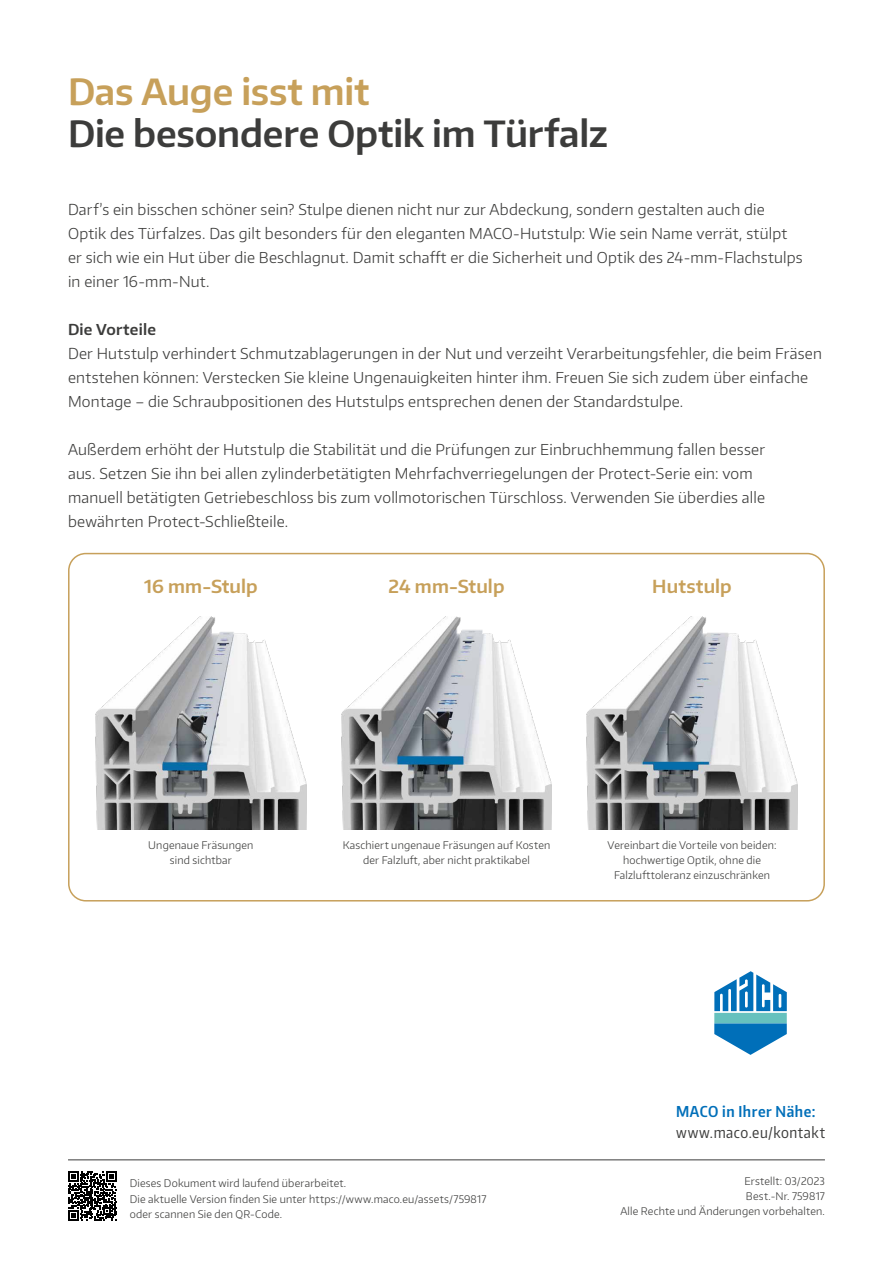
<style>
.page{position:relative;width:893px;height:1263px;background:#fff}
.page>*{position:absolute;margin:0;border:0;box-sizing:border-box;transform-origin:0 0}
.t1{font:600 36px "Encode Sans Normal";letter-spacing:-.005em;color:#3c3c3b}
.t2{font:600 36px "Encode Sans Normal";letter-spacing:-.005em;color:#c7a05a}
.t3{font:600 18px "Encode Sans Normal";letter-spacing:.005em;color:#c7a05a}
.t4{font:300 15px/24px "Encode Sans Normal";letter-spacing:.015em;color:#3c3c3b}
.t5{font:15px "Encode Sans Condensed";letter-spacing:.035em;color:#3c3c3b}
.t6{font:600 15px "Encode Sans Condensed";letter-spacing:.035em;color:#006fb9}
.t7{font:600 15px "Encode Sans Normal";letter-spacing:.015em;color:#3c3c3b}
.t8{font:300 10.5px/15px "Encode Sans Normal";letter-spacing:.02em;color:#3c3c3b;text-align:center}
</style>
<div class="page">
<div style="left:68px;top:553px;width:757px;height:348px;border:2px solid #c7a05a;border-radius:17px"></div>
<hr style="left:68px;top:1159px;width:757px;height:1px;background:#3c3c3b">
<svg style="left:714px;top:971px;width:73px;height:84px"></svg>
<img style="left:95px;top:617px;width:211px;height:212px">
<img style="left:341px;top:617px;width:211px;height:212px">
<img style="left:587px;top:617px;width:210px;height:212px">
<svg style="left:68px;top:1171px;width:49px;height:49px"></svg>
<h1 class="t2" style="left:68px;top:68px;width:303px">Das Auge isst mit</h1>
<h1 class="t1" style="left:68px;top:110px;width:541px">Die besondere Optik im Türfalz</h1>
<p class="t4" style="left:68px;top:197px;width:736px">Darf’s ein bisschen schöner sein? Stulpe dienen nicht nur zur Abdeckung, sondern gestalten auch die Optik des Türfalzes. Das gilt besonders für den eleganten MACO-Hutstulp: Wie sein Name verrät, stülpt er sich wie ein Hut über die Beschlagnut. Damit schafft er die Sicherheit und Optik des 24-mm-Flachstulps in einer 16-mm-Nut.</p>
<p class="t7" style="left:68px;top:320px;width:89px">Die Vorteile</p>
<p class="t4" style="left:68px;top:341px;width:755px">Der Hutstulp verhindert Schmutzablagerungen in der Nut und verzeiht Verarbeitungsfehler, die beim Fräsen entstehen können: Verstecken Sie kleine Ungenauigkeiten hinter ihm. Freuen Sie sich zudem über einfache<br>Montage – die Schraubpositionen des Hutstulps entsprechen denen der Standardstulpe.</p>
<p class="t4" style="left:68px;top:437px;width:699px">Außerdem erhöht der Hutstulp die Stabilität und die Prüfungen zur Einbruchhemmung fallen besser aus. Setzen Sie ihn bei allen zylinderbetätigten Mehrfachverriegelungen der Protect-Serie ein: vom manuell betätigten Getriebeschloss bis zum vollmotorischen Türschloss. Verwenden Sie überdies alle bewährten Protect-Schließteile.</p>
<p class="t3" style="left:144px;top:574px;width:115px">16 mm-Stulp</p>
<p class="t3" style="left:388px;top:574px;width:118px">24 mm-Stulp</p>
<p class="t3" style="left:652px;top:574px;width:81px">Hutstulp</p>
<p class="t8" style="left:148px;top:837px;width:107px">Ungenaue Fräsungen sind sichtbar</p>
<p class="t8" style="left:343px;top:837px;width:209px">Kaschiert ungenaue Fräsungen auf Kosten der Falzluft, aber nicht praktikabel</p>
<p class="t8" style="left:608px;top:837px;width:170px">Vereinbart die Vorteile von beiden: hochwertige Optik, ohne die<br>Falzlufttoleranz einzuschränken</p>
<p class="t8" style="left:130px;top:1176px;width:358px;text-align:left">Dieses Dokument wird laufend überarbeitet.<br>Die aktuelle Version finden Sie unter https://www.maco.eu/assets/759817 oder scannen Sie den QR-Code.</p>
<p class="t6" style="left:676px;top:1101px;width:141px">MACO in Ihrer Nähe:</p>
<p class="t5" style="left:676px;top:1122px;width:150px">www.maco.eu/kontakt</p>
<p class="t8" style="left:620px;top:1173px;width:206px;text-align:right">Erstellt: 03/2023<br>Best.-Nr. 759817<br>Alle Rechte und Änderungen vorbehalten.</p>
</div>
